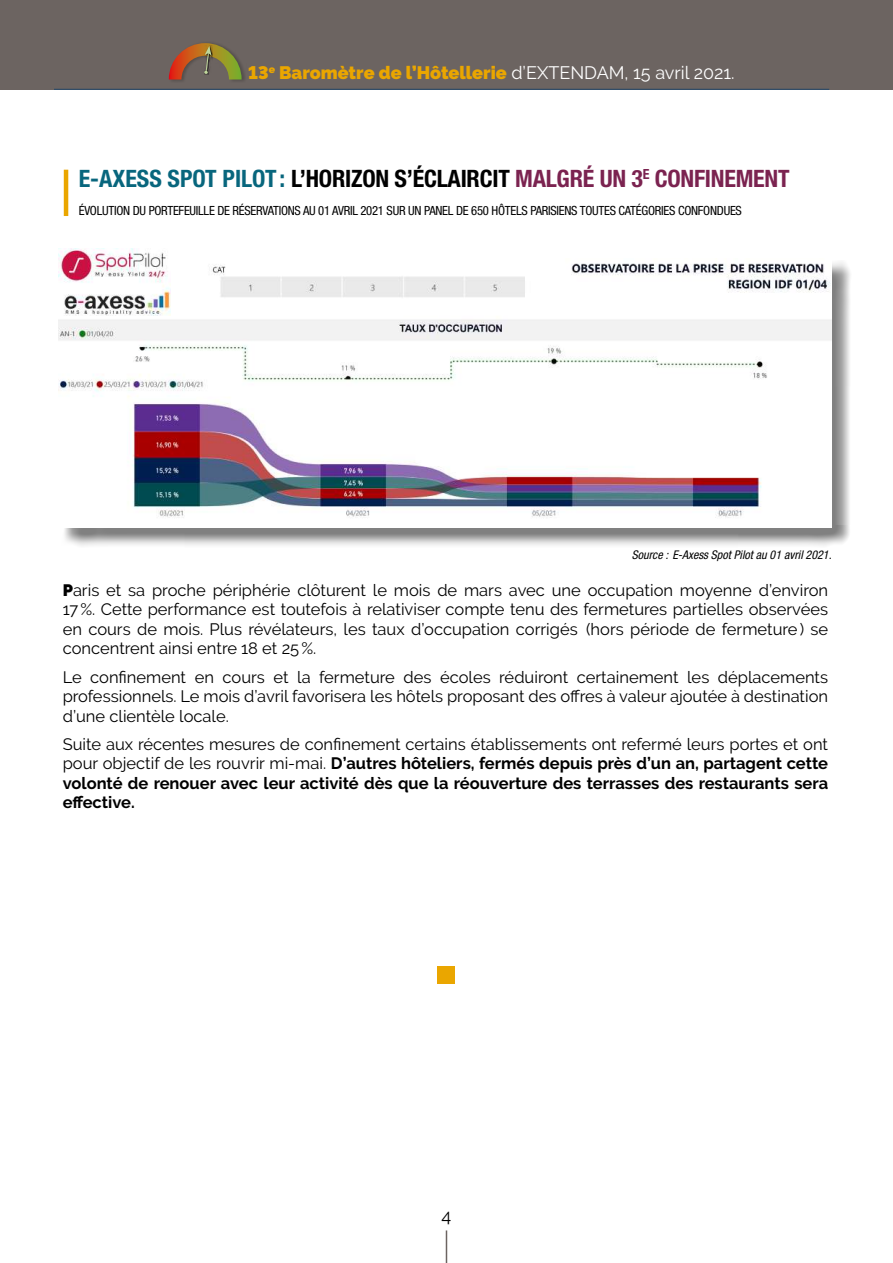
<style>
.page{position:relative;width:893px;height:1263px;background:#fff}
.page>*{position:absolute;margin:0;border:0;box-sizing:border-box;transform-origin:0 0}
.t1{font:700 condensed 24px "Helvetica Neue LT Std";letter-spacing:-.01em;color:#000}
.t2{font:900 18px "Raleway";color:#eaa600}
.t3{font:18px "Raleway";color:#000}
.t4{font:16.5px/19.5px "Raleway";color:#000;text-align:justify}
.t5{font:700 16.5px/19.5px "Raleway";color:#000;text-align:justify}
.t6{font:condensed 12.6px "Helvetica Neue LT Std";letter-spacing:-.02em;color:#000}
.t7{font:italic condensed 12px "Helvetica Neue LT Std";color:#000}
.s1{font-weight:400;color:#fff}
.s2{color:#08667d}
.s3{color:#7b2350}
.s4{font-weight:900}
.s5{font-weight:400}
</style>
<div class="page">
<div style="left:0;top:0;width:893px;height:89px;background:#6c6461"></div>
<hr style="left:54px;top:89px;width:775px;height:1px;background:#214669">
<div style="left:169px;top:41px;width:77px;height:41px;background:#000;opacity:.22"></div>
<svg style="left:169px;top:43px;width:73px;height:37px"></svg>
<hr style="left:446px;top:1230px;width:1px;height:33px;background:#6c6461">
<div style="left:61px;top:260px;width:791px;height:288px;background:#000;opacity:.5"></div>
<div style="left:59px;top:257px;width:773px;height:271px;background:#fff"></div>
<img style="left:59px;top:263px;width:773px;height:255px">
<img style="left:58px;top:248px;width:113px;height:67px">
<div style="left:437px;top:966px;width:17px;height:17px;background:#eaa600"></div>
<hr style="left:64px;top:170px;width:4px;height:46px;background:#eaa600">
<p class="t2" style="left:248px;top:62px;width:488px">13<sup>e</sup> Baromètre de l’Hôtellerie <span class="s1">d’EXTENDAM, 15 avril 2021.</span></p>
<h1 class="t1" style="left:79px;top:164px;width:712px"><span class="s2">E-AXESS SPOT PILOT :</span> L’HORIZON S’ÉCLAIRCIT <span class="s3">MALGRÉ UN 3</span><sup>E</sup> <span class="s3">CONFINEMENT</span></h1>
<p class="t6" style="left:79px;top:204px;width:665px">ÉVOLUTION DU PORTEFEUILLE DE RÉSERVATIONS AU 01 AVRIL 2021 SUR UN PANEL DE 650 HÔTELS PARISIENS TOUTES CATÉGORIES CONFONDUES</p>
<p class="t7" style="left:632px;top:547px;width:201px">Source : E-Axess Spot Pilot au 01 avril 2021.</p>
<p class="t4" style="left:63px;top:580px;width:767px"><span class="s4">P</span>aris et sa proche périphérie clôturent le mois de mars avec une occupation moyenne d’environ 17%. Cette performance est toutefois à relativiser compte tenu des fermetures partielles observées en cours de mois. Plus révélateurs, les taux d’occupation corrigés (hors période de fermeture) se concentrent ainsi entre 18 et 25%.</p>
<p class="t4" style="left:63px;top:667px;width:767px">Le confinement en cours et la fermeture des écoles réduiront certainement les déplacements professionnels. Le mois d’avril favorisera les hôtels proposant des offres à valeur ajoutée à destination d’une clientèle locale.</p>
<p class="t5" style="left:63px;top:734px;width:767px"><span class="s5">Suite aux récentes mesures de confinement certains établissements ont refermé leurs portes et ont pour objectif de les rouvrir mi-mai.</span> D’autres hôteliers, fermés depuis près d’un an, partagent cette volonté de renouer avec leur activité dès que la réouverture des terrasses des restaurants sera effective.</p>
<p class="t3" style="left:442px;top:1205px;width:11px">4</p>
</div>
